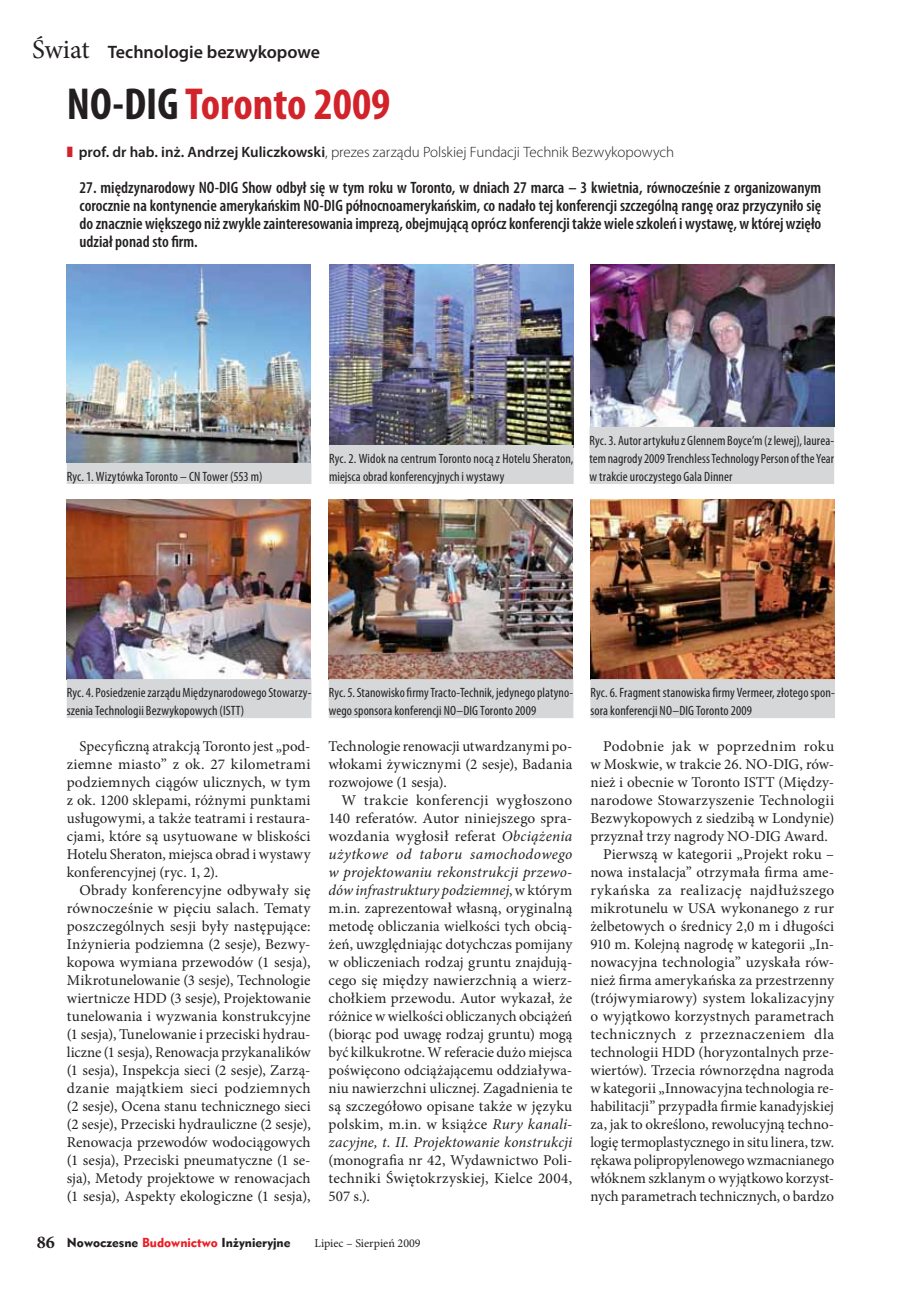
<style>
.page{position:relative;width:919px;height:1289px;background:#fff}
.page>*{position:absolute;margin:0;border:0;box-sizing:border-box;transform-origin:0 0}
.t1{font:700 condensed 45px "Myriad Pro";color:#d2232a}
.t2{font:600 18px "Myriad Pro";color:#231f20}
.t3{font:600 condensed 16.5px/18px "Myriad Pro";color:#231f20;text-align:justify}
.t4{font:15px/18px "Minion Pro";letter-spacing:.005em;color:#231f20;text-align:justify}
.t5{font:300 15px "Myriad Pro";letter-spacing:-.005em;color:#231f20}
.t6{font:condensed 13.5px/18px "Myriad Pro";letter-spacing:.005em;color:#231f20}
.t7{font:12px "Geometr 415 Blk PL";color:#231f20}
.t8{font:12px "Minion Pro";color:#231f20}
.s1{font-family:"Minion Pro";font-weight:400;font-size:27px}
.s2{color:#231f20}
.s3{font-weight:600}
.s4{font-style:italic}
.s5{font-family:"Minion Pro";font-weight:700;font-size:18px}
.s6{color:#ed1c24}
</style>
<div class="page">
<img style="left:67px;top:265px;width:243px;height:198px">
<img style="left:67px;top:499px;width:243px;height:180px">
<img style="left:329px;top:265px;width:244px;height:180px">
<img style="left:328px;top:499px;width:244px;height:180px">
<img style="left:590px;top:265px;width:244px;height:162px">
<img style="left:590px;top:499px;width:244px;height:180px">
<div style="left:67px;top:463px;width:244px;height:21px;background:#d5d7d8"></div>
<div style="left:67px;top:679px;width:244px;height:21px;background:#d5d7d8"></div>
<div style="left:67px;top:697px;width:244px;height:21px;background:#d5d7d8"></div>
<div style="left:329px;top:679px;width:244px;height:21px;background:#d5d7d8"></div>
<div style="left:329px;top:697px;width:244px;height:21px;background:#d5d7d8"></div>
<div style="left:590px;top:679px;width:245px;height:21px;background:#d5d7d8"></div>
<div style="left:590px;top:697px;width:245px;height:21px;background:#d5d7d8"></div>
<div style="left:329px;top:445px;width:244px;height:21px;background:#d5d7d8"></div>
<div style="left:329px;top:463px;width:244px;height:21px;background:#d5d7d8"></div>
<div style="left:589px;top:427px;width:245px;height:21px;background:#d5d7d8"></div>
<div style="left:589px;top:445px;width:245px;height:21px;background:#d5d7d8"></div>
<div style="left:589px;top:463px;width:245px;height:21px;background:#d5d7d8"></div>
<p class="t2" style="left:32px;top:45px;width:289px"><span class="s1">Świat</span> Technologie bezwykopowe</p>
<h1 class="t1" style="left:67px;top:87px;width:325px"><span class="s2">NO-DIG</span> Toronto 2009</h1>
<p class="t5" style="left:79px;top:146px;width:597px"><span class="s3">prof. dr hab. inż. Andrzej Kuliczkowski</span>, prezes zarządu Polskiej Fundacji Technik Bezwykopowych</p>
<p class="t3" style="left:80px;top:180px;width:743px">27. międzynarodowy NO-DIG Show odbył się w tym roku w Toronto, w dniach 27 marca – 3 kwietnia, równocześnie z organizowanym corocznie na kontynencie amerykańskim NO-DIG północnoamerykańskim, co nadało tej konferencji szczególną rangę oraz przyczyniło się do znacznie większego niż zwykle zainteresowania imprezą, obejmującą oprócz konferencji także wiele szkoleń i wystawę, w której wzięło udział ponad sto firm.</p>
<p class="t6" style="left:67px;top:469px;width:197px">Ryc. 1. Wizytówka Toronto – CN Tower (553 m)</p>
<p class="t6" style="left:329px;top:451px;width:246px">Ryc. 2. Widok na centrum Toronto nocą z Hotelu Sheraton, miejsca obrad konferencyjnych i wystawy</p>
<p class="t6" style="left:589px;top:433px;width:246px;text-align:justify">Ryc. 3. Autor artykułu z Glennem Boyce’m (z lewej), laurea&shy;tem nagrody 2009 Trenchless Technology Person of the Year w trakcie uroczystego Gala Dinner</p>
<p class="t6" style="left:67px;top:685px;width:246px">Ryc. 4. Posiedzenie zarządu Międzynarodowego Stowarzy&shy;szenia Technologii Bezwykopowych (ISTT)</p>
<p class="t6" style="left:329px;top:685px;width:246px">Ryc. 5. Stanowisko firmy Tracto-Technik, jedynego platyno&shy;wego sponsora konferencji NO–DIG Toronto 2009</p>
<p class="t6" style="left:590px;top:685px;width:246px">Ryc. 6. Fragment stanowiska firmy Vermeer, złotego spon&shy;sora konferencji NO–DIG Toronto 2009</p>
<p class="t4" style="left:67px;top:738px;width:245px;text-indent:13px">Specyficzną atrakcją Toronto jest „pod&shy;ziemne miasto” z ok. 27 kilometrami podziemnych ciągów ulicznych, w tym z ok. 1200 sklepami, różnymi punktami usługowymi, a także teatrami i restaura&shy;cjami, które są usytuowane w bliskości Hotelu Sheraton, miejsca obrad i wystawy konferencyjnej (ryc. 1, 2).</p>
<p class="t4" style="left:67px;top:882px;width:245px;text-indent:13px">Obrady konferencyjne odbywały się równocześnie w pięciu salach. Tematy poszczególnych sesji były następujące:<br>Inżynieria podziemna (2 sesje), Bezwy&shy;kopowa wymiana przewodów (1 sesja), Mikrotunelowanie (3 sesje), Technologie wiertnicze HDD (3 sesje), Projektowanie tunelowania i wyzwania konstrukcyjne (1 sesja), Tunelowanie i przeciski hydrau&shy;liczne (1 sesja), Renowacja przykanalików (1 sesja), Inspekcja sieci (2 sesje), Zarzą&shy;dzanie majątkiem sieci podziemnych (2 sesje), Ocena stanu technicznego sieci (2 sesje), Przeciski hydrauliczne (2 sesje), Renowacja przewodów wodociągowych (1 sesja), Przeciski pneumatyczne (1 se&shy;sja), Metody projektowe w renowacjach (1 sesja), Aspekty ekologiczne (1 sesja),</p>
<p class="t4" style="left:328px;top:738px;width:245px">Technologie renowacji utwardzanymi po&shy;włokami żywicznymi (2 sesje), Badania rozwojowe (1 sesja).</p>
<p class="t4" style="left:328px;top:792px;width:245px;text-indent:13px">W trakcie konferencji wygłoszono 140 referatów. Autor niniejszego spra&shy;wozdania wygłosił referat <span class="s4">Obciążenia użytkowe od taboru samochodowego w projektowaniu rekonstrukcji przewo&shy;dów infrastruktury podziemnej</span>, w którym m.in. zaprezentował własną, oryginalną metodę obliczania wielkości tych obcią&shy;żeń, uwzględniając dotychczas pomijany w obliczeniach rodzaj gruntu znajdują&shy;cego się między nawierzchnią a wierz&shy;chołkiem przewodu. Autor wykazał, że różnice w wielkości obliczanych obciążeń (biorąc pod uwagę rodzaj gruntu) mogą być kilkukrotne. W referacie dużo miejsca poświęcono odciążającemu oddziaływa&shy;niu nawierzchni ulicznej. Zagadnienia te są szczegółowo opisane także w języku polskim, m.in. w książce <span class="s4">Rury kanali&shy;zacyjne, t. II. Projektowanie konstrukcji</span></p>
<p class="t4" style="left:328px;top:1152px;width:245px">(monografia nr 42, Wydawnictwo Poli&shy;techniki Świętokrzyskiej, Kielce 2004, 507 s.).</p>
<p class="t7" style="left:37px;top:1235px;width:255px"><span class="s5">86</span> Nowoczesne <span class="s6">Budownictwo</span> Inżynieryjne</p>
<p class="t8" style="left:314px;top:1238px;width:108px">Lipiec – Sierpień 2009</p>
<p class="t4" style="left:603px;top:738px;width:232px">Podobnie jak w poprzednim roku</p>
<p class="t4" style="left:590px;top:756px;width:245px">w Moskwie, w trakcie 26. NO-DIG, rów-</p>
<p class="t4" style="left:590px;top:774px;width:245px">nież i obecnie w Toronto ISTT (Między-</p>
<p class="t4" style="left:590px;top:792px;width:245px">narodowe Stowarzyszenie Technologii</p>
<p class="t4" style="left:590px;top:810px;width:245px">Bezwykopowych z siedzibą w Londynie)</p>
<p class="t4" style="left:590px;top:828px;width:239px">przyznał trzy nagrody NO-DIG Award.</p>
<p class="t4" style="left:603px;top:846px;width:232px">Pierwszą w kategorii „Projekt roku –</p>
<p class="t4" style="left:590px;top:864px;width:245px">nowa instalacja” otrzymała firma ame-</p>
<p class="t4" style="left:590px;top:882px;width:245px">rykańska za realizację najdłuższego</p>
<p class="t4" style="left:590px;top:900px;width:245px">mikrotunelu w USA wykonanego z rur</p>
<p class="t4" style="left:590px;top:918px;width:245px">żelbetowych o średnicy 2,0 m i długości</p>
<p class="t4" style="left:590px;top:936px;width:245px">910 m. Kolejną nagrodę w kategorii „In-</p>
<p class="t4" style="left:590px;top:954px;width:245px">nowacyjna technologia” uzyskała rów-</p>
<p class="t4" style="left:590px;top:972px;width:245px">nież firma amerykańska za przestrzenny</p>
<p class="t4" style="left:590px;top:990px;width:245px">(trójwymiarowy) system lokalizacyjny</p>
<p class="t4" style="left:590px;top:1008px;width:245px">o wyjątkowo korzystnych parametrach</p>
<p class="t4" style="left:590px;top:1026px;width:245px">technicznych z przeznaczeniem dla</p>
<p class="t4" style="left:590px;top:1044px;width:245px">technologii HDD (horyzontalnych prze-</p>
<p class="t4" style="left:590px;top:1062px;width:245px">wiertów). Trzecia równorzędna nagroda</p>
<p class="t4" style="left:590px;top:1080px;width:245px">w kategorii „Innowacyjna technologia re-</p>
<p class="t4" style="left:590px;top:1098px;width:245px">habilitacji” przypadła firmie kanadyjskiej</p>
<p class="t4" style="left:590px;top:1116px;width:245px">za, jak to określono, rewolucyjną techno-</p>
<p class="t4" style="left:590px;top:1134px;width:245px">logię termoplastycznego in situ linera, tzw.</p>
<p class="t4" style="left:590px;top:1152px;width:245px">rękawa polipropylenowego wzmacnianego</p>
<p class="t4" style="left:590px;top:1170px;width:245px">włóknem szklanym o wyjątkowo korzyst-</p>
<p class="t4" style="left:590px;top:1188px;width:245px">nych parametrach technicznych, o bardzo</p>
</div>
